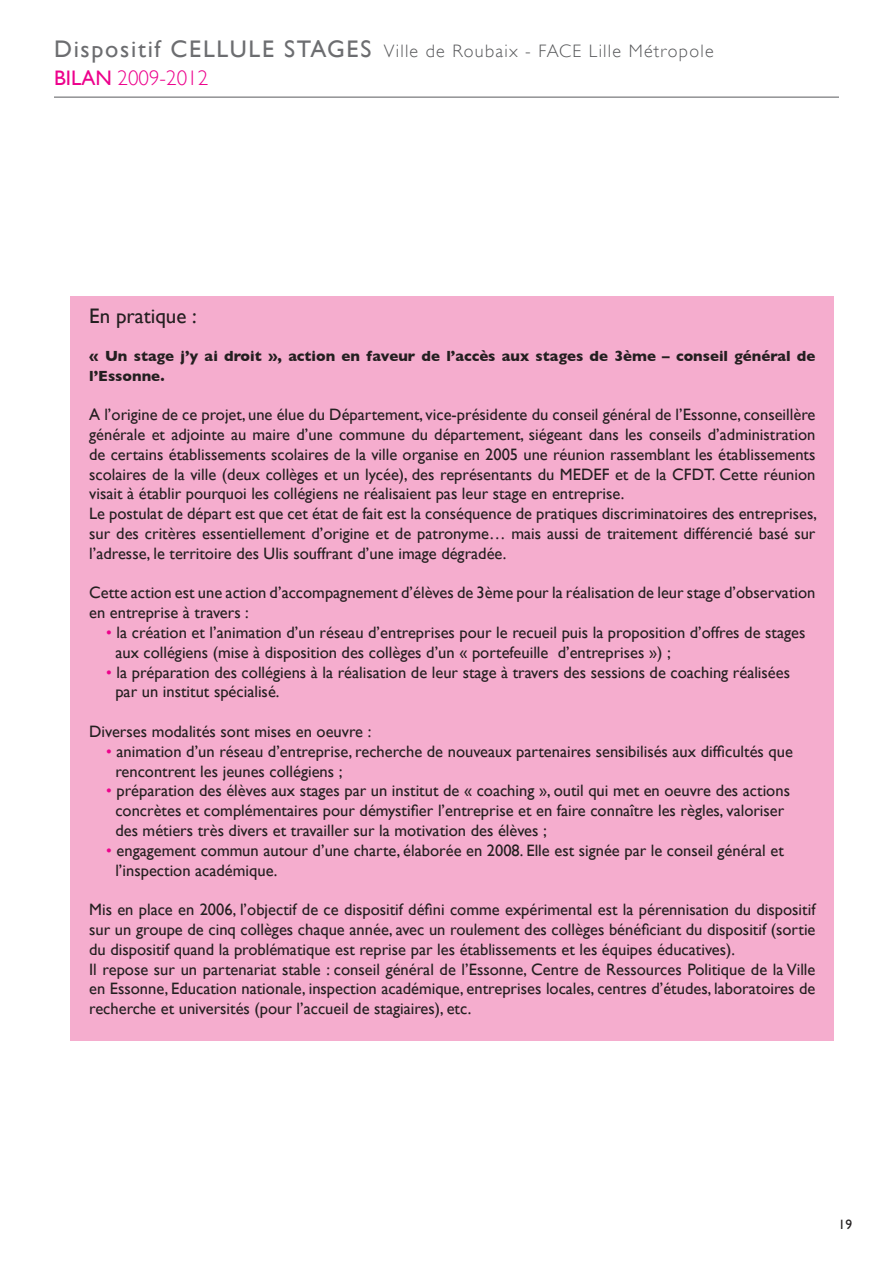
<style>
.page{position:relative;width:893px;height:1263px;background:#fff}
.page>*{position:absolute;margin:0;border:0;box-sizing:border-box;transform-origin:0 0}
.t1{font:300 21px "Gill Sans";color:#ed028c}
.t2{font:21px "Gill Sans";color:#231f20}
.t3{font:300 18px "Gill Sans";letter-spacing:.07em;color:#57585a}
.t4{font:16.5px/19.8px "Gill Sans";color:#231f20}
.t5{font:700 15px/19.8px "Gill Sans";color:#231f20}
.t6{font:13.5px "Gill Sans";color:#231f20}
.s1{font-weight:400;font-size:24px;color:#6c6d70}
.s2{font-weight:400}
.s3{font-size:16.2px;color:#ed028c}
</style>
<div class="page">
<hr style="left:54px;top:97px;width:785px;height:1px;background:#6c6d70">
<div style="left:70px;top:296px;width:763px;height:745px;background:#f5adce"></div>
<p class="t3" style="left:54px;top:41px;width:661px"><span class="s1">Dispositif CELLULE STAGES</span> Ville de Roubaix - FACE Lille Métropole</p>
<p class="t1" style="left:54px;top:66px;width:156px"><span class="s2">BILAN</span> 2009-2012</p>
<p class="t2" style="left:89px;top:303px;width:109px">En pratique :</p>
<p class="t5" style="left:89px;top:346px;width:728px">« Un stage j’y ai droit », action en faveur de l’accès aux stages de 3ème – conseil général de l’Essonne.</p>
<p class="t4" style="left:89px;top:404px;width:729px">A l’origine de ce projet, une élue du Département, vice-présidente du conseil général de l’Essonne, conseillère générale et adjointe au maire d’une commune du département, siégeant dans les conseils d’administration de certains établissements scolaires de la ville organise en 2005 une réunion rassemblant les établissements scolaires de la ville (deux collèges et un lycée), des représentants du MEDEF et de la CFDT. Cette réunion visait à établir pourquoi les collégiens ne réalisaient pas leur stage en entreprise.<br>Le postulat de départ est que cet état de fait est la conséquence de pratiques discriminatoires des entreprises, sur des critères essentiellement d’origine et de patronyme… mais aussi de traitement différencié basé sur l’adresse, le territoire des Ulis souffrant d’une image dégradée.</p>
<p class="t4" style="left:89px;top:583px;width:728px">Cette action est une action d’accompagnement d’élèves de 3ème pour la réalisation de leur stage d’observation en entreprise à travers :</p>
<p class="t4" style="left:115px;top:622px;width:691px;text-indent:-9px"><span class="s3">•</span> la création et l’animation d’un réseau d’entreprises pour le recueil puis la proposition d’offres de stages aux collégiens (mise à disposition des collèges d’un « portefeuille d’entreprises ») ;</p>
<p class="t4" style="left:115px;top:662px;width:676px;text-indent:-9px"><span class="s3">•</span> la préparation des collégiens à la réalisation de leur stage à travers des sessions de coaching réalisées par un institut spécialisé.</p>
<p class="t4" style="left:89px;top:721px;width:284px">Diverses modalités sont mises en oeuvre :</p>
<p class="t4" style="left:115px;top:741px;width:679px;text-indent:-9px"><span class="s3">•</span> animation d’un réseau d’entreprise, recherche de nouveaux partenaires sensibilisés aux difficultés que rencontrent les jeunes collégiens ;</p>
<p class="t4" style="left:115px;top:781px;width:676px;text-indent:-9px"><span class="s3">•</span> préparation des élèves aux stages par un institut de « coaching », outil qui met en oeuvre des actions concrètes et complémentaires pour démystifier l’entreprise et en faire connaître les règles, valoriser des métiers très divers et travailler sur la motivation des élèves ;</p>
<p class="t4" style="left:115px;top:840px;width:670px;text-indent:-9px"><span class="s3">•</span> engagement commun autour d’une charte, élaborée en 2008. Elle est signée par le conseil général et l’inspection académique.</p>
<p class="t4" style="left:89px;top:899px;width:728px">Mis en place en 2006, l’objectif de ce dispositif défini comme expérimental est la pérennisation du dispositif sur un groupe de cinq collèges chaque année, avec un roulement des collèges bénéficiant du dispositif (sortie du dispositif quand la problématique est reprise par les établissements et les équipes éducatives).<br>Il repose sur un partenariat stable : conseil général de l’Essonne, Centre de Ressources Politique de la Ville en Essonne, Education nationale, inspection académique, entreprises locales, centres d’études, laboratoires de recherche et universités (pour l’accueil de stagiaires), etc.</p>
<p class="t6" style="left:839px;top:1216px;width:15px">19</p>
</div>
